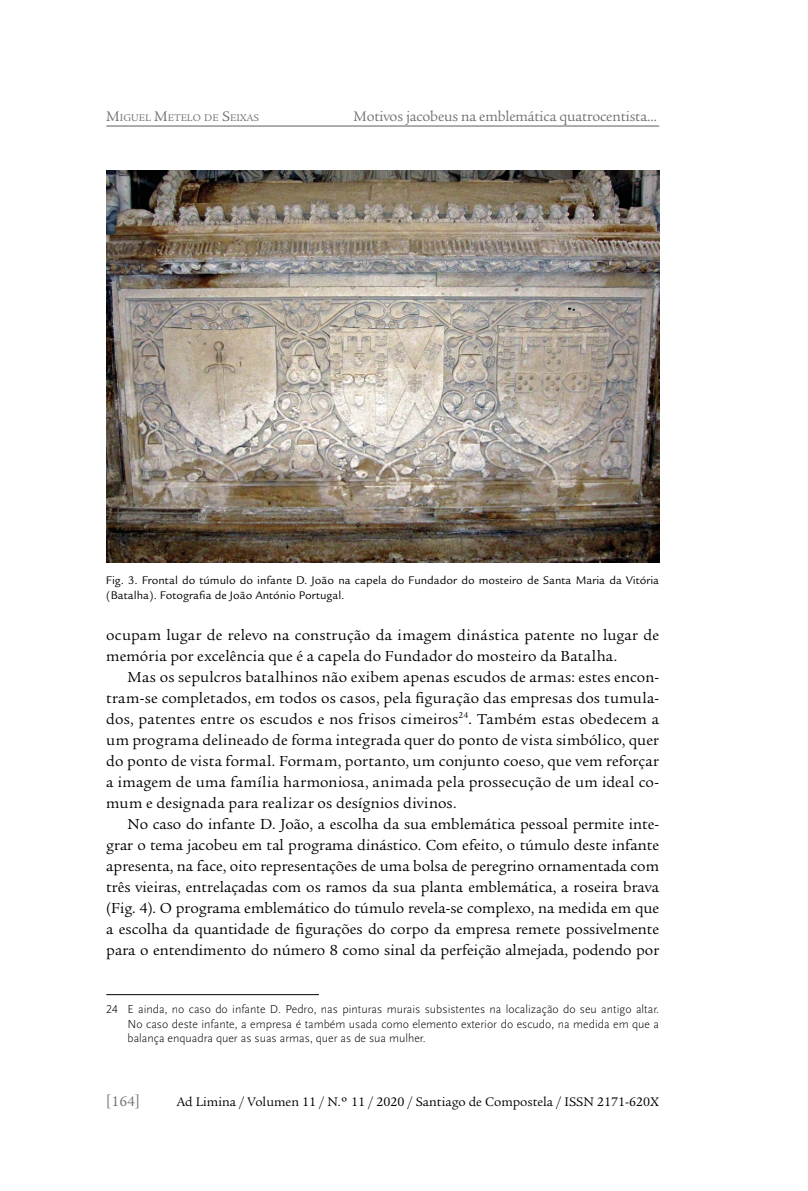
<style>
.page{position:relative;width:808px;height:1191px;background:#fff}
.page>*{position:absolute;margin:0;border:0;box-sizing:border-box;transform-origin:0 0}
.t1{font:15.75px/21px "Legacy Serif Std";letter-spacing:.01em;color:#000;text-align:justify}
.t2{font:15px "Legacy Serif Std";letter-spacing:-.01em;color:#706f6f}
.t3{font:13.5px "Legacy Serif Std";color:#000}
.t4{font:300 12px/14.4px "Scala Sans Pro";color:#000;text-align:justify}
.t5{font:12px/15px "Legacy Sans Std";color:#000}
.t6{font:10.5px "Legacy Serif Std";color:#706f6f}
.s1{font-size:15px}
</style>
<div class="page">
<hr style="left:106px;top:125px;width:553px;height:2px;background:#706f6f">
<hr style="left:106px;top:994px;width:213px;height:1px;background:#000">
<img style="left:106px;top:170px;width:553px;height:392px">
<p class="t6" style="left:106px;top:112px;width:154px"><span class="s1">M</span>IGUEL <span class="s1">M</span>ETELO DE <span class="s1">S</span>EIXAS</p>
<p class="t2" style="left:353px;top:108px;width:305px">Motivos jacobeus na emblemática quatrocentista…</p>
<p class="t5" style="left:106px;top:572px;width:554px">Fig. 3. Frontal do túmulo do infante D. João na capela do Fundador do mosteiro de Santa Maria da Vitória (Batalha). Fotografia de João António Portugal.</p>
<p class="t1" style="left:106px;top:624px;width:554px">ocupam lugar de relevo na construção da imagem dinástica patente no lugar de memória por excelência que é a capela do Fundador do mosteiro da Batalha.</p>
<p class="t1" style="left:106px;top:666px;width:554px;text-indent:21px">Mas os sepulcros batalhinos não exibem apenas escudos de armas: estes encon&shy;tram-se completados, em todos os casos, pela figuração das empresas dos tumula&shy;dos, patentes entre os escudos e nos frisos cimeiros<sup>24</sup>. Também estas obedecem a um programa delineado de forma integrada quer do ponto de vista simbólico, quer do ponto de vista formal. Formam, portanto, um conjunto coeso, que vem reforçar a imagem de uma família harmoniosa, animada pela prossecução de um ideal co&shy;mum e designada para realizar os desígnios divinos.</p>
<p class="t1" style="left:106px;top:813px;width:554px;text-indent:21px">No caso do infante D. João, a escolha da sua emblemática pessoal permite inte&shy;grar o tema jacobeu em tal programa dinástico. Com efeito, o túmulo deste infante apresenta, na face, oito representações de uma bolsa de peregrino ornamentada com três vieiras, entrelaçadas com os ramos da sua planta emblemática, a roseira brava (Fig. 4). O programa emblemático do túmulo revela-se complexo, na medida em que a escolha da quantidade de figurações do corpo da empresa remete possivelmente para o entendimento do número 8 como sinal da perfeição almejada, podendo por</p>
<p class="t4" style="left:128px;top:1002px;width:533px;text-indent:-21px">24 E ainda, no caso do infante D. Pedro, nas pinturas murais subsistentes na localização do seu antigo altar.<br>No caso deste infante, a empresa é também usada como elemento exterior do escudo, na medida em que a balança enquadra quer as suas armas, quer as de sua mulher.</p>
<p class="t2" style="left:106px;top:1092px;width:35px">[164]</p>
<p class="t3" style="left:177px;top:1094px;width:484px">Ad Limina / Volumen 11 / N.º 11 / 2020 / Santiago de Compostela / ISSN 2171-620X</p>
</div>
